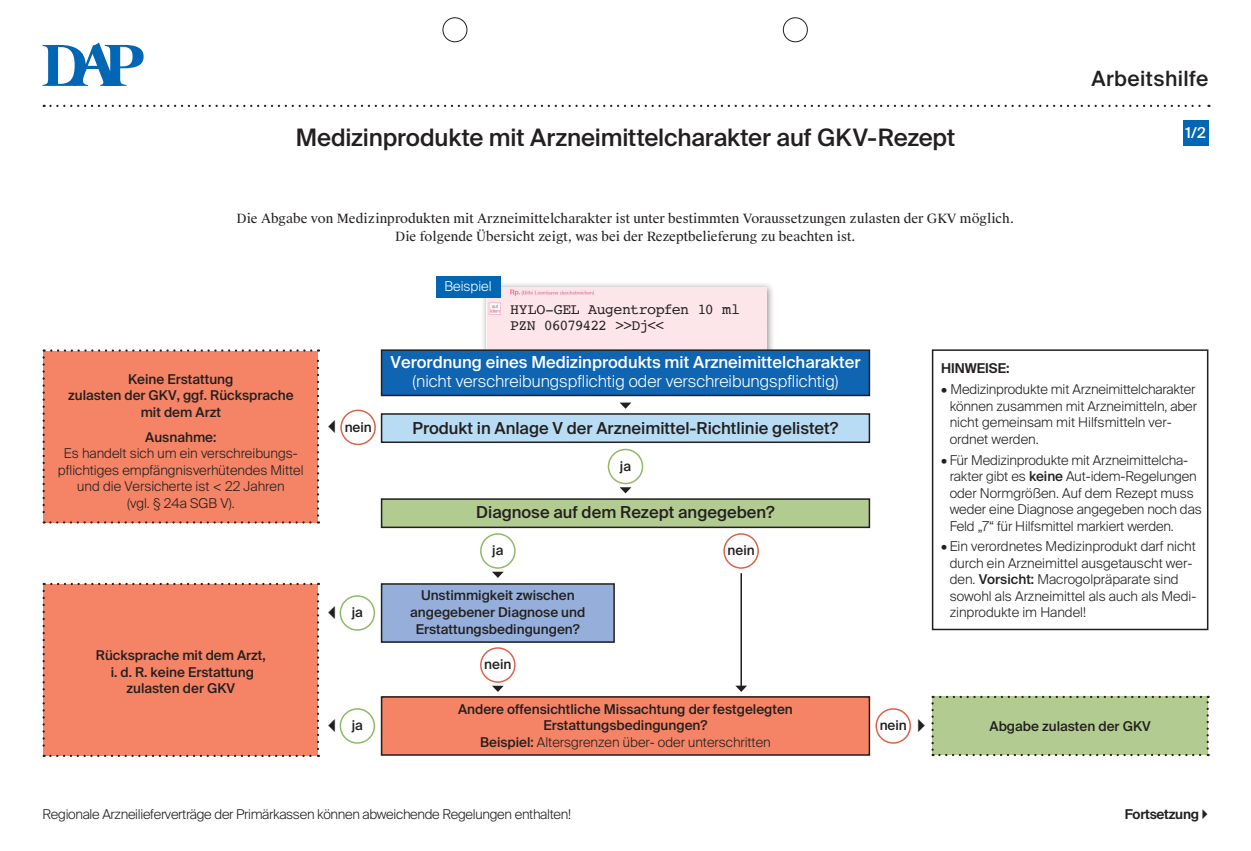
<style>
.page{position:relative;width:1251px;height:851px;background:#fff}
.page>*{position:absolute;margin:0;border:0;box-sizing:border-box;transform-origin:0 0}
.t1{font:500 24px "Suisse Intl";letter-spacing:-.005em;color:#231f20}
.t2{font:500 21px "Suisse Intl";letter-spacing:.02em;color:#231f20}
.t3{font:500 16.5px "Suisse Intl";color:#231f20}
.t4{font:300 16.5px "Suisse Intl";color:#fff}
.t5{font:500 16.5px "Suisse Intl";color:#fff}
.t6{font:15px/16.5px "Courier";letter-spacing:-.045em;color:#231f20}
.t7{font:500 15px "Suisse Intl";color:#fff}
.t8{font:300 13.5px/16.5px "Suisse Intl";color:#231f20}
.t9{font:500 13.5px/16.5px "Suisse Intl";color:#231f20;text-align:center}
.t10{font:300 13.5px "Suisse Intl";letter-spacing:-.02em;color:#231f20}
.t11{font:600 13.5px "Suisse Intl";letter-spacing:-.02em;color:#231f20}
.t12{font:600 13.5px "Suisse Intl";color:#231f20}
.t13{font:300 13.5px "Suisse Intl";color:#fff}
.t14{font:12.75px/18px "Suisse Works";color:#231f20;text-align:center}
.s1{font-weight:300}
.s2{font-weight:500}
</style>
<div class="page">
<div style="left:480px;top:281px;width:294px;height:87px;background:#231f20;opacity:.5"></div>
<div style="left:486px;top:287px;width:280px;height:62px;background:#fce6ea"></div>
<div style="left:435px;top:276px;width:65px;height:22px;background:#0166b3"></div>
<div style="left:442px;top:18px;width:25px;height:24px;border:1px solid #231f20;border-radius:50%"></div>
<div style="left:783px;top:18px;width:24px;height:24px;border:1px solid #231f20;border-radius:50%"></div>
<svg style="left:44px;top:105px;width:1165px;height:2px"></svg>
<svg style="left:43px;top:43px;width:101px;height:43px"></svg>
<div style="left:381px;top:499px;width:488px;height:28px;background:#b2cb91"></div>
<div style="left:381px;top:498px;width:489px;height:30px;border:2px solid #231f20"></div>
<div style="left:381px;top:584px;width:233px;height:58px;background:#96afda"></div>
<div style="left:381px;top:583px;width:233px;height:59px;border:2px solid #231f20"></div>
<div style="left:43px;top:582px;width:276px;height:174px;background:#f48465"></div>
<div style="left:43px;top:349px;width:276px;height:174px;background:#f48465"></div>
<div style="left:381px;top:696px;width:488px;height:58px;background:#f48465"></div>
<div style="left:381px;top:696px;width:489px;height:59px;border:2px solid #231f20"></div>
<div style="left:931px;top:695px;width:277px;height:61px;background:#b2cb91"></div>
<div style="left:381px;top:414px;width:488px;height:28px;background:#b7dcf4"></div>
<div style="left:381px;top:413px;width:489px;height:30px;border:2px solid #231f20"></div>
<svg style="left:619px;top:402px;width:12px;height:6px"></svg>
<hr style="left:740px;top:573px;width:1px;height:113px;background:#231f20">
<svg style="left:735px;top:685px;width:12px;height:6px"></svg>
<div style="left:723px;top:533px;width:35px;height:35px;border:2px solid #db634b;border-radius:50%"></div>
<svg style="left:492px;top:685px;width:11px;height:6px"></svg>
<div style="left:480px;top:647px;width:35px;height:35px;border:2px solid #db634b;border-radius:50%"></div>
<svg style="left:619px;top:487px;width:12px;height:6px"></svg>
<div style="left:607px;top:448px;width:36px;height:36px;border:2px solid #91b963;border-radius:50%"></div>
<svg style="left:492px;top:571px;width:11px;height:7px"></svg>
<div style="left:480px;top:533px;width:35px;height:35px;border:2px solid #91b963;border-radius:50%"></div>
<div style="left:339px;top:595px;width:36px;height:35px;border:2px solid #91b963;border-radius:50%"></div>
<div style="left:339px;top:708px;width:36px;height:35px;border:2px solid #91b963;border-radius:50%"></div>
<div style="left:875px;top:708px;width:35px;height:35px;border:2px solid #db634b;border-radius:50%"></div>
<div style="left:340px;top:409px;width:36px;height:36px;border:2px solid #db634b;border-radius:50%"></div>
<div style="left:1182px;top:120px;width:25px;height:25px;background:#0166b3"></div>
<div style="left:381px;top:350px;width:488px;height:45px;background:#0f65b2"></div>
<div style="left:381px;top:349px;width:489px;height:47px;border:2px solid #231f20"></div>
<div style="left:931px;top:349px;width:277px;height:281px;border:2px solid #231f20"></div>
<h1 class="t1" style="left:296px;top:124px;width:660px">Medizinprodukte mit Arzneimittelcharakter auf GKV-Rezept</h1>
<p class="t14" style="left:236px;top:209px;width:779px">Die Abgabe von Medizinprodukten mit Arzneimittelcharakter ist unter bestimmten Voraussetzungen zulasten der GKV möglich.<br>Die folgende Übersicht zeigt, was bei der Rezeptbelieferung zu beachten ist.</p>
<p class="t13" style="left:444px;top:278px;width:49px">Beispiel</p>
<p class="t6" style="left:510px;top:300px;width:231px">HYLO-GEL Augentropfen 10 ml<br>PZN 06079422 &gt;&gt;Dj&lt;&lt;</p>
<h2 class="t2" style="left:1091px;top:66px;width:118px">Arbeitshilfe</h2>
<p class="t7" style="left:1185px;top:124px;width:22px">1/2</p>
<p class="t9" style="left:68px;top:370px;width:227px">Keine Erstattung<br>zulasten der GKV, ggf. Rücksprache mit dem Arzt</p>
<p class="t9" style="left:145px;top:428px;width:73px">Ausnahme:</p>
<p class="t8" style="left:58px;top:445px;width:247px;text-align:center">Es handelt sich um ein verschreibungs&shy;pflichtiges empfängnisverhütendes Mittel und die Versicherte ist &lt; 22 Jahren<br>(vgl. § 24a SGB V).</p>
<p class="t9" style="left:96px;top:647px;width:171px">Rücksprache mit dem Arzt, i. d. R. keine Erstattung zulasten der GKV</p>
<p class="t9" style="left:344px;top:418px;width:29px">nein</p>
<p class="t9" style="left:352px;top:604px;width:13px">ja</p>
<p class="t5" style="left:390px;top:352px;width:471px">Verordnung eines Medizinprodukts mit Arzneimittelcharakter</p>
<p class="t4" style="left:412px;top:371px;width:427px">(nicht verschreibungspflichtig oder verschreibungspflichtig)</p>
<p class="t3" style="left:412px;top:418px;width:427px">Produkt in Anlage V der Arzneimittel-Richtlinie gelistet?</p>
<p class="t9" style="left:619px;top:457px;width:13px">ja</p>
<p class="t3" style="left:476px;top:502px;width:300px">Diagnose auf dem Rezept angegeben?</p>
<p class="t9" style="left:492px;top:542px;width:13px">ja</p>
<p class="t9" style="left:410px;top:587px;width:177px">Unstimmigkeit zwischen angegebener Diagnose und<br>Erstattungsbedingungen?</p>
<p class="t9" style="left:484px;top:656px;width:29px">nein</p>
<p class="t9" style="left:727px;top:542px;width:29px">nein</p>
<p class="t9" style="left:458px;top:700px;width:336px">Andere offensichtliche Missachtung der festgelegten<br>Erstattungsbedingungen?<br>Beispiel: <span class="s1">Altersgrenzen über- oder unterschritten</span></p>
<p class="t9" style="left:352px;top:717px;width:13px">ja</p>
<p class="t9" style="left:879px;top:717px;width:29px">nein</p>
<p class="t12" style="left:941px;top:361px;width:70px">HINWEISE:</p>
<p class="t8" style="left:949px;top:381px;width:249px;text-indent:-9px">• Medizinprodukte mit Arzneimittelcharakter können zusammen mit Arzneimitteln, aber nicht gemeinsam mit Hilfsmitteln ver&shy;ordnet werden.</p>
<p class="t8" style="left:949px;top:451px;width:253px;text-indent:-9px">• Für Medizinprodukte mit Arzneimittelcha&shy;rakter gibt es <span class="s2">keine</span> Aut-idem-Regelungen oder Normgrößen. Auf dem Rezept muss weder eine Diagnose angegeben noch das Feld „7“ für Hilfsmittel markiert werden.</p>
<p class="t8" style="left:949px;top:538px;width:248px;text-indent:-9px">• Ein verordnetes Medizinprodukt darf nicht durch ein Arzneimittel ausgetauscht wer&shy;den. <span class="s2">Vorsicht:</span> Macrogolpräparate sind sowohl als Arzneimittel als auch als Medi&shy;zinprodukte im Handel!</p>
<p class="t9" style="left:989px;top:717px;width:163px">Abgabe zulasten der GKV</p>
<p class="t10" style="left:43px;top:806px;width:530px">Regionale Arzneilieferverträge der Primärkassen können abweichende Regelungen enthalten!</p>
<p class="t11" style="left:1124px;top:806px;width:76px">Fortsetzung</p>
</div>
